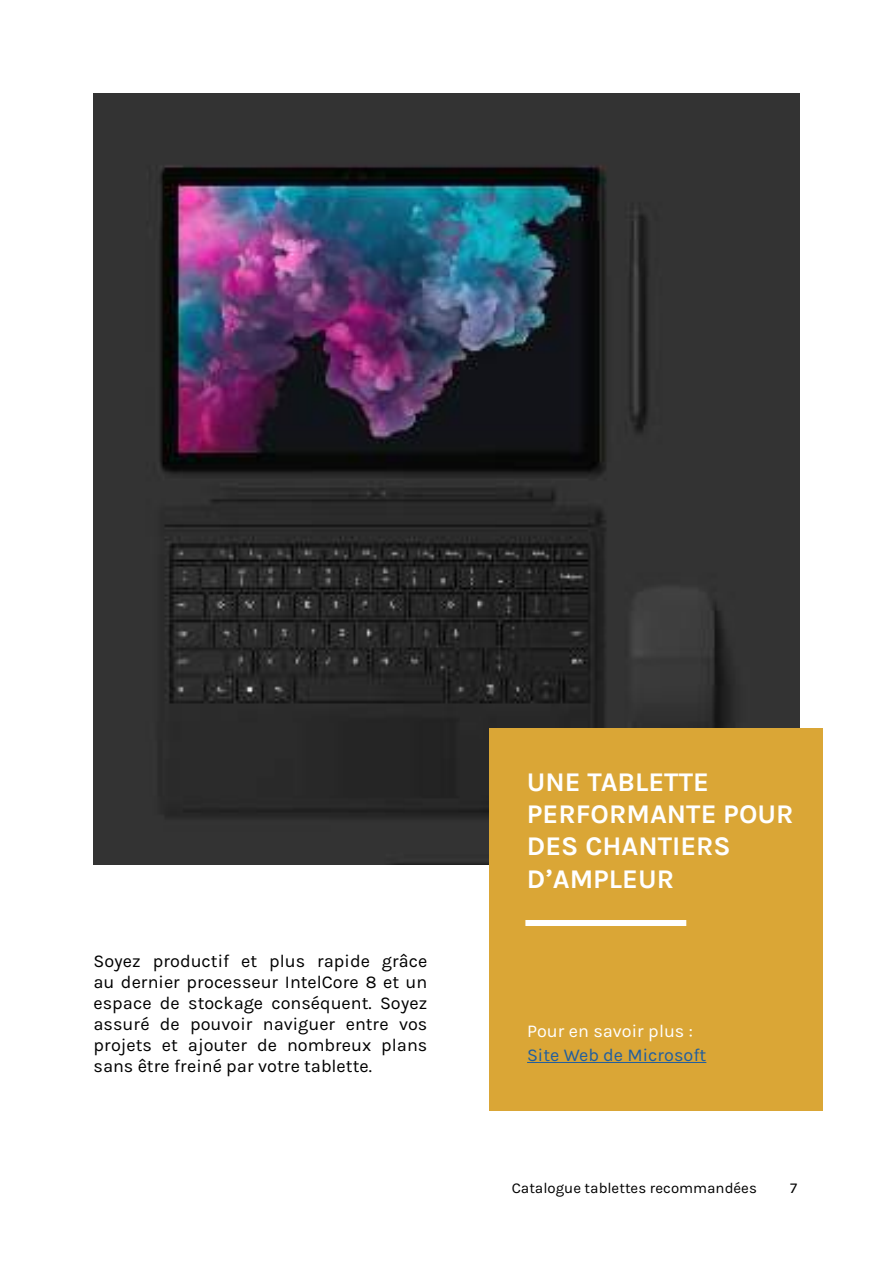
<style>
.page{position:relative;width:893px;height:1263px;background:#fff}
.page>*{position:absolute;margin:0;border:0;box-sizing:border-box;transform-origin:0 0}
.t1{font:700 27px/32.4px "Karmilla";color:#fff}
.t2{font:18px/21px "Karmilla";color:#000;text-align:justify}
.t3{font:18px "Karmilla";color:#215e9e}
.t4{font:18px "Karmilla";color:#fff}
.t5{font:15px "Karmilla";color:#000}
</style>
<div class="page">
<img style="left:94px;top:94px;width:705px;height:770px">
<div style="left:489px;top:729px;width:334px;height:382px;background:#daa636"></div>
<div style="left:525px;top:920px;width:161px;height:6px;background:#fff"></div>
<hr style="left:527px;top:1062px;width:179px;height:1px;background:#215e9e">
<p class="t2" style="left:94px;top:950px;width:335px">Soyez productif et plus rapide grâce au dernier processeur IntelCore 8 et un espace de stockage conséquent. Soyez assuré de pouvoir naviguer entre vos projets et ajouter de nombreux plans sans être freiné par votre tablette.</p>
<h1 class="t1" style="left:527px;top:766px;width:268px">UNE TABLETTE<br>PERFORMANTE POUR<br>DES CHANTIERS<br>D’AMPLEUR</h1>
<p class="t4" style="left:527px;top:1020px;width:167px">Pour en savoir plus :</p>
<p class="t3" style="left:527px;top:1044px;width:181px">Site Web de Microsoft</p>
<p class="t5" style="left:512px;top:1179px;width:247px">Catalogue tablettes recommandées</p>
<p class="t5" style="left:790px;top:1179px;width:9px">7</p>
</div>
